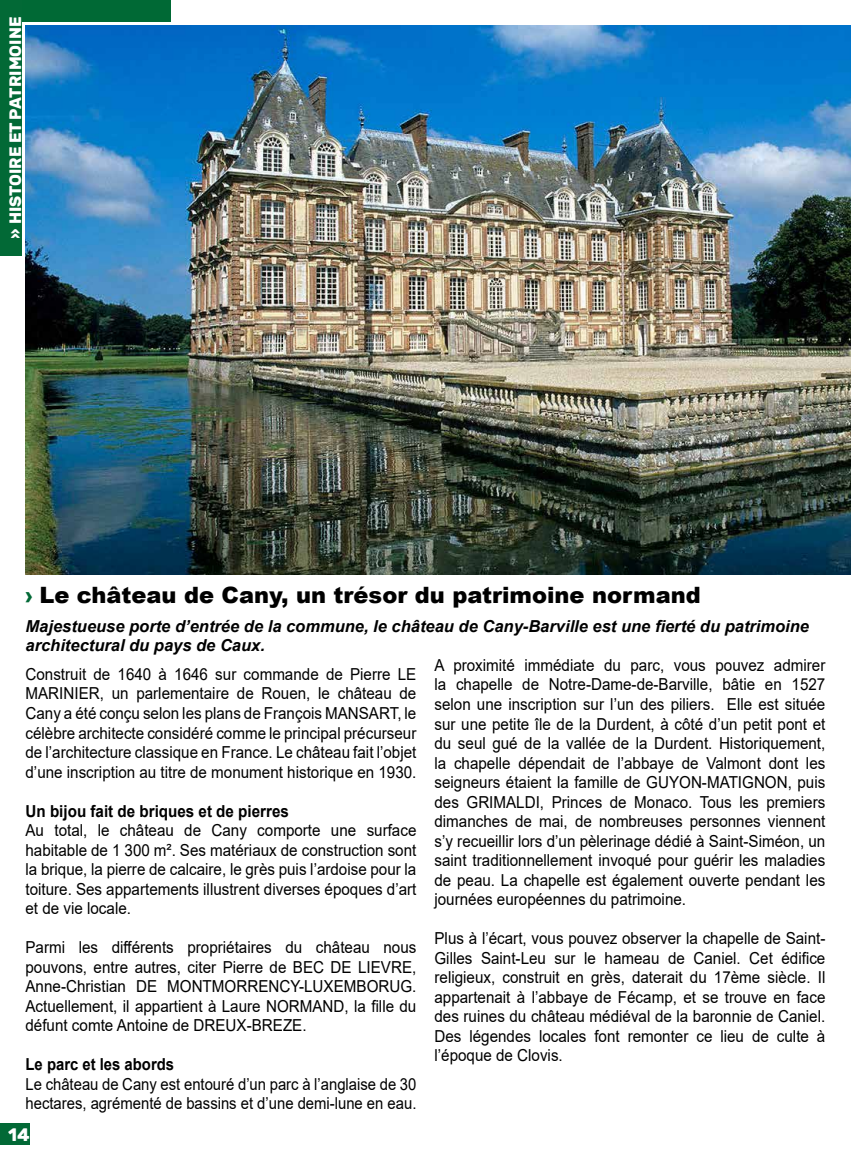
<style>
.page{position:relative;width:851px;height:1149px;background:#fff}
.page>*{position:absolute;margin:0;border:0;box-sizing:border-box;transform-origin:0 0}
.t1{font:900 22.5px "Arial";color:#000}
.t2{font:700 18px "Rubik";color:#fff}
.t3{font:16.5px/19.5px "Arial";color:#000;text-align:justify;scale:.92 1}
.t4{font:italic 700 16.5px/19.5px "Arial";color:#000}
.t5{font:16.5px/19.5px "Arial";color:#000;scale:.9 1}
.t6{font:700 16.5px "Arial";color:#000;scale:.92 1}
.t7{font:700 16.5px "Rubik";color:#fff}
.t8{font:700 16.5px "Arial";color:#000;scale:.9 1}
.s1{color:#026936}
</style>
<div class="page">
<div style="left:0;top:1123px;width:30px;height:21px;background:#026936"></div>
<div style="left:0;top:0;width:170px;height:21px;background:#006935"></div>
<img style="left:26px;top:26px;width:824px;height:548px">
<div style="left:0;top:0;width:21px;height:255px;background:#026936"></div>
<p class="t7" style="left:6px;top:238px;width:223px;rotate:-90deg">» HISTOIRE ET PATRIMOINE</p>
<h1 class="t1" style="left:26px;top:579px;width:676px"><span class="s1">›</span> Le château de Cany, un trésor du patrimoine normand</h1>
<p class="t4" style="left:26px;top:616px;width:785px">Majestueuse porte d’entrée de la commune, le château de Cany-Barville est une fierté du patrimoine architectural du pays de Caux.</p>
<p class="t3" style="left:26px;top:664px;width:426px">Construit de 1640 à 1646 sur commande de Pierre LE MARINIER, un parlementaire de Rouen, le château de Cany a été conçu selon les plans de François MANSART, le célèbre architecte considéré comme le principal précurseur de l’architecture classique en France. Le château fait l’objet d’une inscription au titre de monument historique en 1930.</p>
<p class="t6" style="left:26px;top:798px;width:288px">Un bijou fait de briques et de pierres</p>
<p class="t3" style="left:26px;top:820px;width:426px">Au total, le château de Cany comporte une surface habitable de 1 300 m². Ses matériaux de construction sont la brique, la pierre de calcaire, le grès puis l’ardoise pour la toiture. Ses appartements illustrent diverses époques d’art et de vie locale.</p>
<p class="t3" style="left:26px;top:937px;width:426px">Parmi les différents propriétaires du château nous pouvons, entre autres, citer Pierre de BEC DE LIEVRE, Anne-Christian DE MONTMORRENCY-LUXEMBORUG.<br>Actuellement, il appartient à Laure NORMAND, la fille du défunt comte Antoine de DREUX-BREZE.</p>
<p class="t8" style="left:26px;top:1052px;width:167px">Le parc et les abords</p>
<p class="t5" style="left:26px;top:1073px;width:436px">Le château de Cany est entouré d’un parc à l’anglaise de 30 hectares, agrémenté de bassins et d’une demi-lune en eau.</p>
<p class="t3" style="left:434px;top:655px;width:426px">A proximité immédiate du parc, vous pouvez admirer la chapelle de Notre-Dame-de-Barville, bâtie en 1527 selon une inscription sur l’un des piliers. Elle est située sur une petite île de la Durdent, à côté d’un petit pont et du seul gué de la vallée de la Durdent. Historiquement, la chapelle dépendait de l’abbaye de Valmont dont les seigneurs étaient la famille de GUYON-MATIGNON, puis des GRIMALDI, Princes de Monaco. Tous les premiers dimanches de mai, de nombreuses personnes viennent s’y recueillir lors d’un pèlerinage dédié à Saint-Siméon, un saint traditionnellement invoqué pour guérir les maladies de peau. La chapelle est également ouverte pendant les journées européennes du patrimoine.</p>
<p class="t3" style="left:434px;top:928px;width:426px">Plus à l’écart, vous pouvez observer la chapelle de Saint-Gilles Saint-Leu sur le hameau de Caniel. Cet édifice religieux, construit en grès, daterait du 17ème siècle. Il appartenait à l’abbaye de Fécamp, et se trouve en face des ruines du château médiéval de la baronnie de Caniel.<br>Des légendes locales font remonter ce lieu de culte à l’époque de Clovis.</p>
<p class="t2" style="left:8px;top:1123px;width:23px">14</p>
</div>
